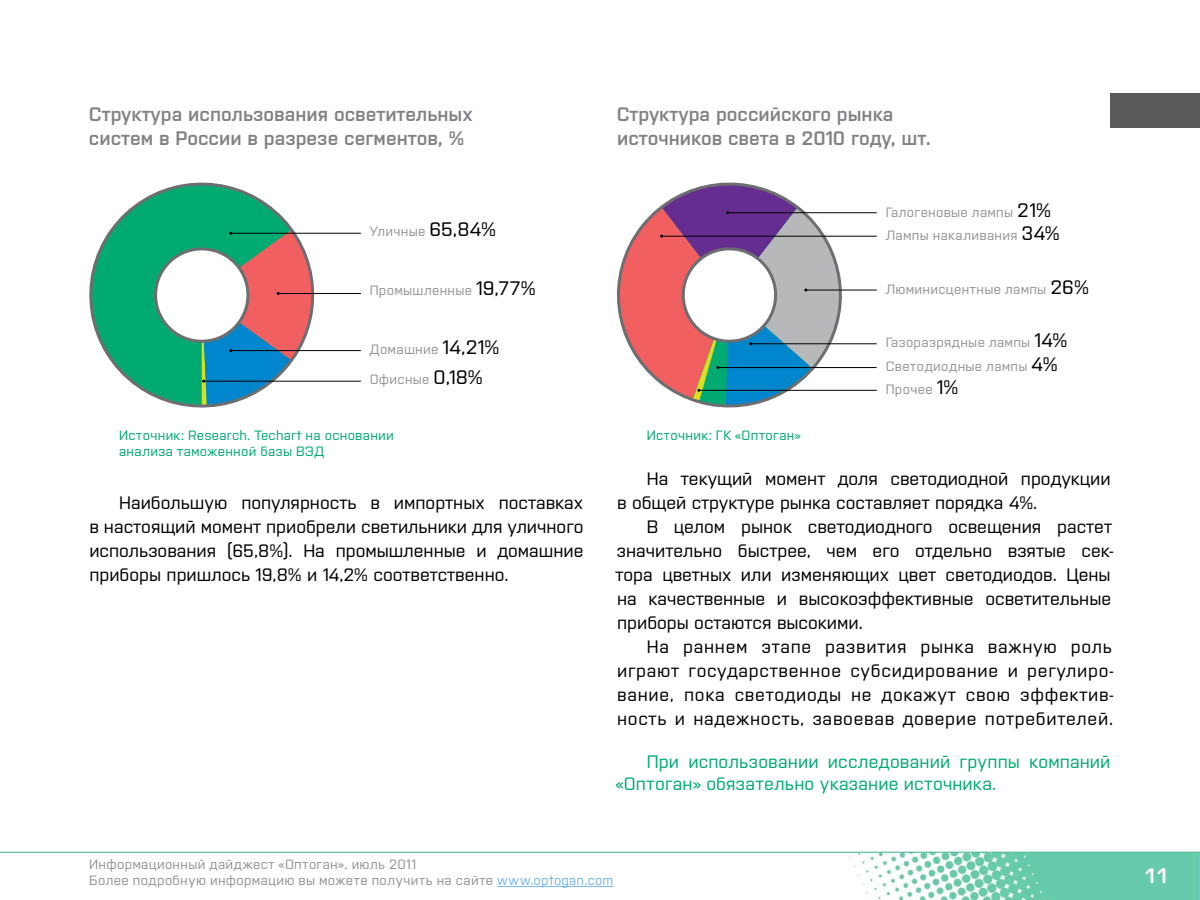
<style>
.page{position:relative;width:1200px;height:900px;background:#fff}
.page>*{position:absolute;margin:0;border:0;box-sizing:border-box;transform-origin:0 0}
.t1{font:600 19.5px/24px "Opto Sans";color:#808285}
.t2{font:19.5px "Europe Demi C";color:#fff}
.t3{font:18px/24px "Opto Sans";color:#000;text-align:justify}
.t4{font:18px/21.6px "Opto Sans";letter-spacing:.005em;color:#00aa71}
.t5{font:13.5px/23.5px "Opto Sans";letter-spacing:.02em;color:#939598}
.t6{font:13.5px/16.2px "Opto Sans";letter-spacing:.02em;color:#00aa71}
.s1{font-size:19.5px;color:#000}
.s2{color:#79b4e2}
</style>
<div class="page">
<img style="left:849px;top:853px;width:351px;height:47px">
<hr style="left:0;top:852px;width:1200px;height:1px;background:#50be96">
<hr style="left:497px;top:886px;width:117px;height:1px;background:#79b4e2">
<div style="left:1111px;top:93px;width:89px;height:34px;background:#58595b"></div>
<svg style="left:89px;top:182px;width:240px;height:226px"></svg>
<hr style="left:231px;top:350px;width:130px;height:1px;background:#000">
<hr style="left:278px;top:293px;width:83px;height:1px;background:#000">
<hr style="left:231px;top:233px;width:130px;height:1px;background:#000">
<hr style="left:204px;top:381px;width:157px;height:1px;background:#000">
<svg style="left:146px;top:230px;width:174px;height:176px"></svg>
<hr style="left:728px;top:212px;width:149px;height:1px;background:#000">
<hr style="left:699px;top:390px;width:178px;height:1px;background:#000">
<hr style="left:718px;top:367px;width:159px;height:1px;background:#000">
<hr style="left:751px;top:343px;width:126px;height:1px;background:#000">
<hr style="left:806px;top:290px;width:71px;height:1px;background:#000">
<hr style="left:662px;top:236px;width:215px;height:1px;background:#000">
<svg style="left:617px;top:182px;width:237px;height:225px"></svg>
<p class="t1" style="left:89px;top:100px;width:385px">Структура использования осветительных систем в России в разрезе сегментов, %</p>
<p class="t5" style="left:370px;top:218px;width:128px">Уличные <span class="s1">65,84%</span></p>
<p class="t5" style="left:370px;top:277px;width:168px">Промышленные <span class="s1">19,77%</span></p>
<p class="t5" style="left:370px;top:334px;width:131px;line-height:29.5px">Домашние <span class="s1">14,21%<br></span>Офисные <span class="s1">0,18%</span></p>
<p class="t1" style="left:617px;top:100px;width:316px">Структура российского рынка источников света в 2010 году, шт.</p>
<p class="t5" style="left:886px;top:199px;width:176px">Галогеновые лампы <span class="s1">21%<br></span>Лампы накаливания <span class="s1">34%</span></p>
<p class="t5" style="left:886px;top:276px;width:205px">Люминисцентные лампы <span class="s1">26%</span></p>
<p class="t5" style="left:886px;top:329px;width:183px">Газоразрядные лампы <span class="s1">14%<br></span>Светодиодные лампы <span class="s1">4%<br></span>Прочее <span class="s1">1%</span></p>
<p class="t6" style="left:119px;top:426px;width:276px">Источник: Research. Techart на основании анализа таможенной базы ВЭД</p>
<p class="t6" style="left:647px;top:426px;width:156px">Источник: ГК «Оптоган»</p>
<p class="t3" style="left:89px;top:489px;width:496px;text-indent:30px">Наибольшую популярность в импортных поставках в настоящий момент приобрели светильники для уличного использования (65,8%). На промышленные и домашние приборы пришлось 19,8% и 14,2% соответственно.</p>
<p class="t3" style="left:617px;top:465px;width:495px;text-indent:30px">На текущий момент доля светодиодной продукции в общей структуре рынка составляет порядка 4%.</p>
<p class="t3" style="left:616px;top:513px;width:500px;text-align:left;text-indent:31px">В целом рынок светодиодного освещения растет значительно быстрее, чем его отдельно взятые сек&shy;тора цветных или изменяющих цвет светодиодов. Цены на качественные и высокоэффективные осветительные приборы остаются высокими.</p>
<p class="t3" style="left:617px;top:633px;width:498px;text-indent:30px">На раннем этапе развития рынка важную роль играют государственное субсидирование и регулиро&shy;вание, пока светодиоды не докажут свою эффектив&shy;ность и надежность, завоевав доверие потребителей.</p>
<p class="t4" style="left:616px;top:749px;width:496px;text-indent:31px">При использовании исследований группы компаний «Оптоган» обязательно указание источника.</p>
<p class="t5" style="left:89px;top:855px;width:526px;line-height:16.2px">Информационный дайджест «Оптоган», июль 2011<br>Более подробную информацию вы можете получить на сайте <span class="s2">www.optogan.com</span></p>
<p class="t2" style="left:1144px;top:864px;width:27px">11</p>
</div>
